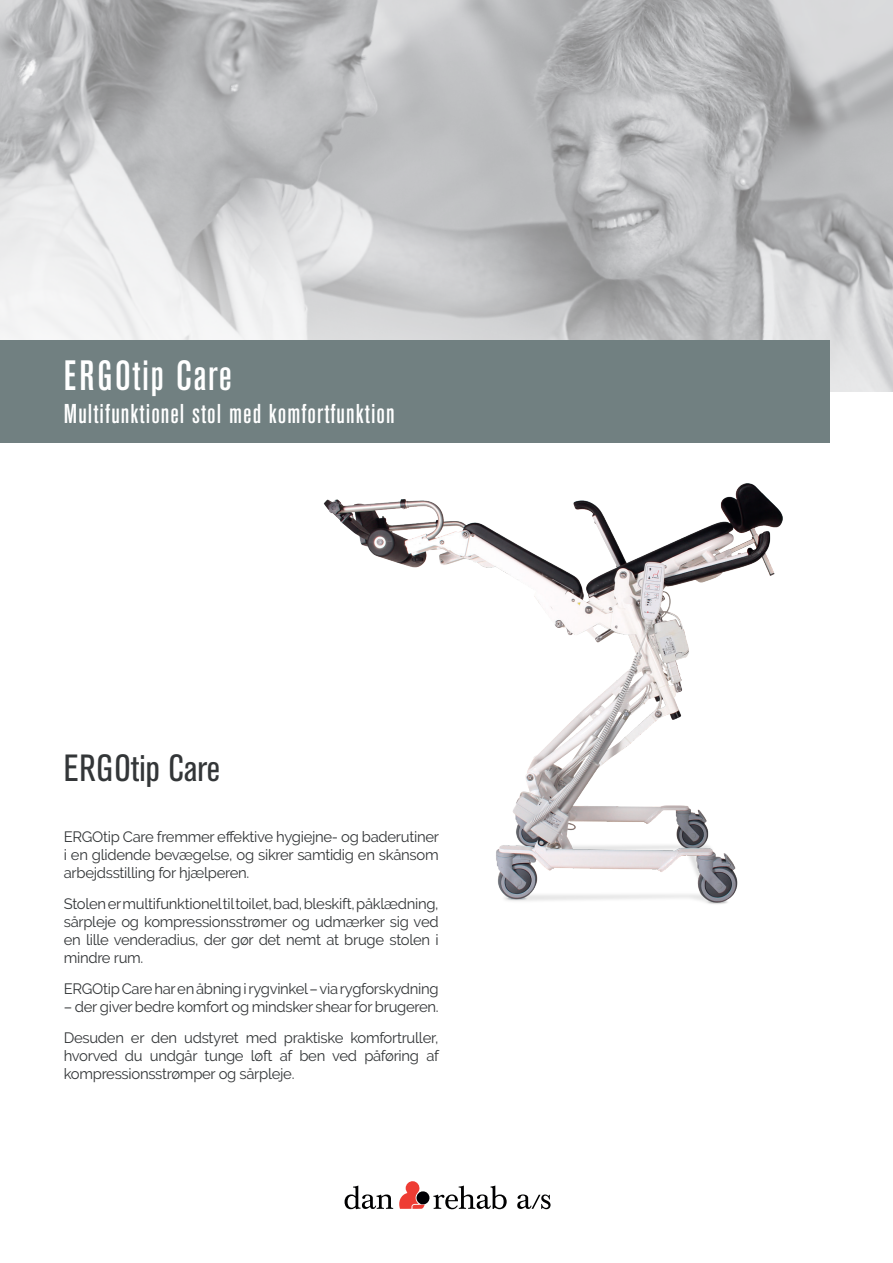
<style>
.page{position:relative;width:893px;height:1263px;background:#fff}
.page>*{position:absolute;margin:0;border:0;box-sizing:border-box;transform-origin:0 0}
.t1{font:500 condensed 42px "Akzidenz Grotesk BE";letter-spacing:.04em;color:#fff}
.t2{font:condensed 37.5px "Akzidenz Grotesk BE";color:#333638}
.t3{font:500 condensed 27px "Akzidenz Grotesk BE";letter-spacing:.04em;color:#fff}
.t4{font:15px/18px "Raleway";letter-spacing:-.02em;color:#333638;text-align:justify}
</style>
<div class="page">
<img style="left:0;top:0;width:893px;height:392px">
<div style="left:0;top:340px;width:829px;height:103px;background:#718081"></div>
<svg style="left:345px;top:1185px;width:48px;height:24px"></svg>
<svg style="left:399px;top:1181px;width:108px;height:28px"></svg>
<svg style="left:517px;top:1194px;width:34px;height:15px"></svg>
<img style="left:323px;top:483px;width:460px;height:421px">
<h1 class="t1" style="left:64px;top:352px;width:170px">ERGOtip Care</h1>
<h3 class="t3" style="left:64px;top:398px;width:332px">Multifunktionel stol med komfortfunktion</h3>
<h2 class="t2" style="left:64px;top:747px;width:158px">ERGOtip Care</h2>
<p class="t4" style="left:64px;top:828px;width:377px">ERGOtip Care fremmer effektive hygiejne- og baderutiner i en glidende bevægelse, og sikrer samtidig en skånsom arbejdsstilling for hjælperen.</p>
<p class="t4" style="left:64px;top:895px;width:376px">Stolen er multifunktionel til toilet, bad, bleskift, påklædning, sårpleje og kompressionsstrømer og udmærker sig ved en lille venderadius, der gør det nemt at bruge stolen i mindre rum.</p>
<p class="t4" style="left:64px;top:979px;width:376px">ERGOtip Care har en åbning i rygvinkel – via rygforskydning</p>
<p class="t4" style="left:64px;top:991px;width:376px;line-height:30.8px">– der giver bedre komfort og mindsker shear for brugeren.<br>Desuden er den udstyret med praktiske komfortruller,</p>
<p class="t4" style="left:64px;top:1046px;width:377px">hvorved du undgår tunge løft af ben ved påføring af kompressionsstrømper og sårpleje.</p>
</div>
